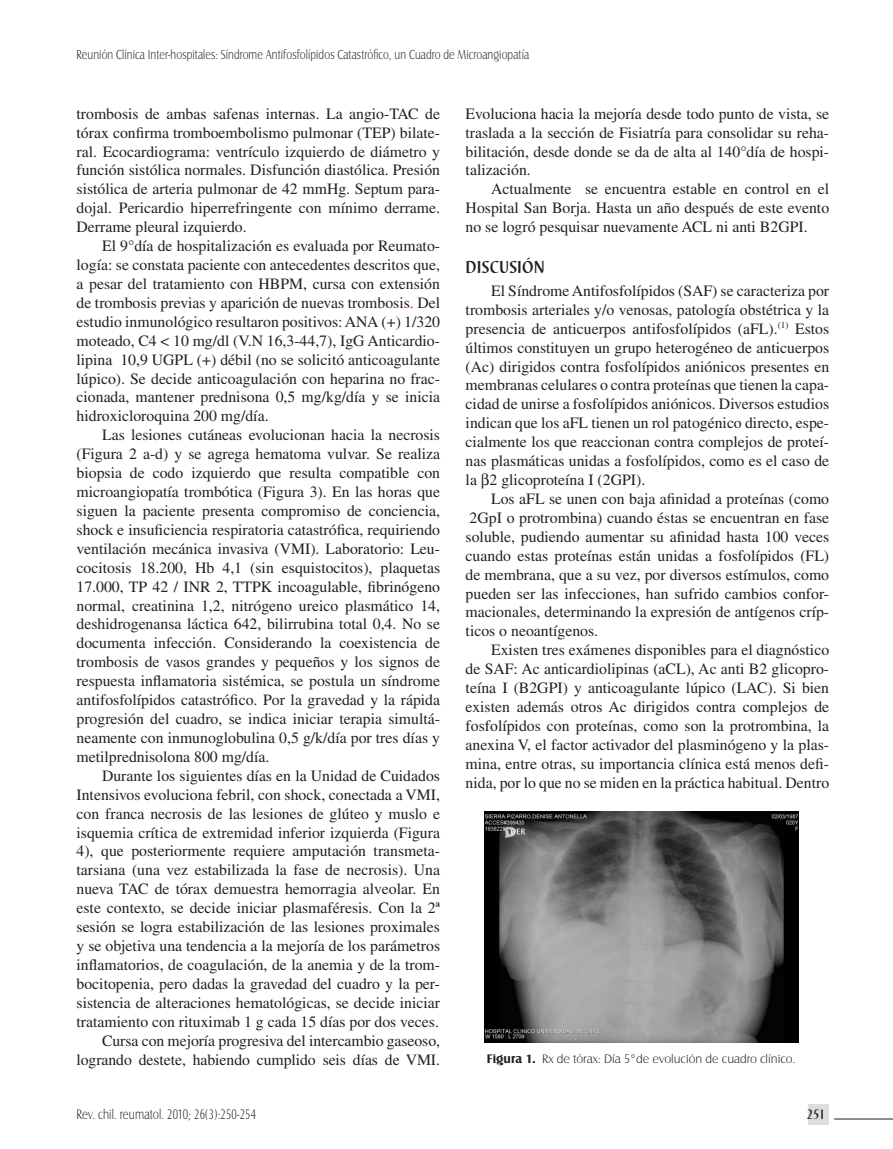
<style>
.page{position:relative;width:893px;height:1149px;background:#fff}
.page>*{position:absolute;margin:0;border:0;box-sizing:border-box;transform-origin:0 0}
.Subtitulo_1{font:700 18px "Barbedor T";letter-spacing:.01em;color:#231f20;scale:.85 1}
.cuerpo_del_texto{font:15.75px/18.9px "Times";color:#231f20;text-align:justify}
.t1{font:14.25px "Castle T Ligh";letter-spacing:.01em;color:#231f20;scale:.8 1}
.pie_figura{font:700 14.25px "Barbedor T";color:#231f20;scale:.8 1}
.cuerpo_del_texto-2{font:13.5px "Castle T Ligh";letter-spacing:.01em;color:#231f20;scale:.8 1}
.cuerpo_del_texto-3{font:12.75px "Castle T Ligh";color:#231f20}
.s1{color:#f00}
.s2{font-family:"Castle T";font-weight:700}
</style>
<div class="page">
<div style="left:808px;top:1104px;width:21px;height:20px;background:#dcdddf"></div>
<hr style="left:834px;top:1118px;width:59px;height:1px;background:#231f20">
<img style="left:484px;top:811px;width:315px;height:231px">
<p class="cuerpo_del_texto-2" style="left:77px;top:47px;width:567px">Reunión Clínica Inter-hospitales: Síndrome Antifosfolípidos Catastrófico, un Cuadro de Microangiopatía</p>
<p class="cuerpo_del_texto" style="left:77px;top:104px;width:365px">trombosis de ambas safenas internas. La angio-TAC de tórax confirma tromboembolismo pulmonar (TEP) bilate&shy;ral. Ecocardiograma: ventrículo izquierdo de diámetro y función sistólica normales. Disfunción diastólica. Presión sistólica de arteria pulmonar de 42 mmHg. Septum para&shy;dojal. Pericardio hiperrefringente con mínimo derrame.<br>Derrame pleural izquierdo.</p>
<p class="cuerpo_del_texto" style="left:77px;top:236px;width:365px;text-indent:26px">El 9°día de hospitalización es evaluada por Reumato&shy;logía: se constata paciente con antecedentes descritos que, a pesar del tratamiento con HBPM, cursa con extensión de trombosis previas y aparición de nuevas trombosis<span class="s1">.</span> Del estudio inmunológico resultaron positivos: ANA (+) 1/320 moteado, C4 &lt; 10 mg/dl (V.N 16,3-44,7), IgG Anticardio&shy;lipina 10,9 UGPL (+) débil (no se solicitó anticoagulante lúpico). Se decide anticoagulación con heparina no frac&shy;cionada, mantener prednisona 0,5 mg/kg/día y se inicia hidroxicloroquina 200 mg/día.</p>
<p class="cuerpo_del_texto" style="left:77px;top:425px;width:365px;text-indent:26px">Las lesiones cutáneas evolucionan hacia la necrosis (Figura 2 a-d) y se agrega hematoma vulvar. Se realiza biopsia de codo izquierdo que resulta compatible con microangiopatía trombótica (Figura 3). En las horas que siguen la paciente presenta compromiso de conciencia, shock e insuficiencia respiratoria catastrófica, requiriendo ventilación mecánica invasiva (VMI). Laboratorio: Leu&shy;cocitosis 18.200, Hb 4,1 (sin esquistocitos), plaquetas 17.000, TP 42 / INR 2, TTPK incoagulable, fibrinógeno normal, creatinina 1,2, nitrógeno ureico plasmático 14, deshidrogenansa láctica 642, bilirrubina total 0,4. No se documenta infección. Considerando la coexistencia de trombosis de vasos grandes y pequeños y los signos de respuesta inflamatoria sistémica, se postula un síndrome antifosfolípidos catastrófico. Por la gravedad y la rápida progresión del cuadro, se indica iniciar terapia simultá&shy;neamente con inmunoglobulina 0,5 g/k/día por tres días y metilprednisolona 800 mg/día.</p>
<p class="cuerpo_del_texto" style="left:77px;top:765px;width:365px;text-indent:26px">Durante los siguientes días en la Unidad de Cuidados Intensivos evoluciona febril, con shock, conectada a VMI, con franca necrosis de las lesiones de glúteo y muslo e isquemia crítica de extremidad inferior izquierda (Figura 4), que posteriormente requiere amputación transmeta&shy;tarsiana (una vez estabilizada la fase de necrosis). Una nueva TAC de tórax demuestra hemorragia alveolar. En este contexto, se decide iniciar plasmaféresis. Con la 2ª sesión se logra estabilización de las lesiones proximales y se objetiva una tendencia a la mejoría de los parámetros inflamatorios, de coagulación, de la anemia y de la trom&shy;bocitopenia, pero dadas la gravedad del cuadro y la per&shy;sistencia de alteraciones hematológicas, se decide iniciar tratamiento con rituximab 1 g cada 15 días por dos veces.</p>
<p class="cuerpo_del_texto" style="left:77px;top:1030px;width:365px;text-align:right">Cursa con mejoría progresiva del intercambio gaseoso, logrando destete, habiendo cumplido seis días de VMI.</p>
<p class="cuerpo_del_texto" style="left:466px;top:104px;width:365px">Evoluciona hacia la mejoría desde todo punto de vista, se traslada a la sección de Fisiatría para consolidar su reha&shy;bilitación, desde donde se da de alta al 140°día de hospi&shy;talización.</p>
<p class="cuerpo_del_texto" style="left:466px;top:179px;width:365px;text-indent:26px">Actualmente se encuentra estable en control en el Hospital San Borja. Hasta un año después de este evento no se logró pesquisar nuevamente ACL ni anti B2GPI.</p>
<p class="Subtitulo_1" style="left:466px;top:257px;width:95px">DISCUSIÓN</p>
<p class="cuerpo_del_texto" style="left:466px;top:281px;width:365px;text-indent:26px">El Síndrome Antifosfolípidos (SAF) se caracteriza por trombosis arteriales y/o venosas, patología obstétrica y la presencia de anticuerpos antifosfolípidos (aFL).<sup>(1)</sup> Estos últimos constituyen un grupo heterogéneo de anticuerpos (Ac) dirigidos contra fosfolípidos aniónicos presentes en membranas celulares o contra proteínas que tienen la capa&shy;cidad de unirse a fosfolípidos aniónicos. Diversos estudios indican que los aFL tienen un rol patogénico directo, espe&shy;cialmente los que reaccionan contra complejos de proteí&shy;nas plasmáticas unidas a fosfolípidos, como es el caso de la 2 glicoproteína I (2GPI).</p>
<p class="cuerpo_del_texto" style="left:466px;top:489px;width:365px;text-indent:26px">Los aFL se unen con baja afinidad a proteínas (como β2GpI o protrombina) cuando éstas se encuentran en fase soluble, pudiendo aumentar su afinidad hasta 100 veces cuando estas proteínas están unidas a fosfolípidos (FL) de membrana, que a su vez, por diversos estímulos, como pueden ser las infecciones, han sufrido cambios confor&shy;macionales, determinando la expresión de antígenos críp&shy;ticos o neoantígenos.</p>
<p class="cuerpo_del_texto" style="left:466px;top:640px;width:365px;text-indent:26px">Existen tres exámenes disponibles para el diagnóstico de SAF: Ac anticardiolipinas (aCL), Ac anti B2 glicopro&shy;teína I (B2GPI) y anticoagulante lúpico (LAC). Si bien existen además otros Ac dirigidos contra complejos de fosfolípidos con proteínas, como son la protrombina, la anexina V, el factor activador del plasminógeno y la plas&shy;mina, entre otras, su importancia clínica está menos defi&shy;nida, por lo que no se miden en la práctica habitual. Dentro</p>
<p class="cuerpo_del_texto-3" style="left:487px;top:1051px;width:310px"><span class="s2">Figura 1.</span> Rx de tórax: Día 5°de evolución de cuadro clínico.</p>
<p class="t1" style="left:77px;top:1105px;width:226px">Rev. chil. reumatol. 2010; 26(3):250-254</p>
<p class="pie_figura" style="left:807px;top:1106px;width:25px">251</p>
</div>
